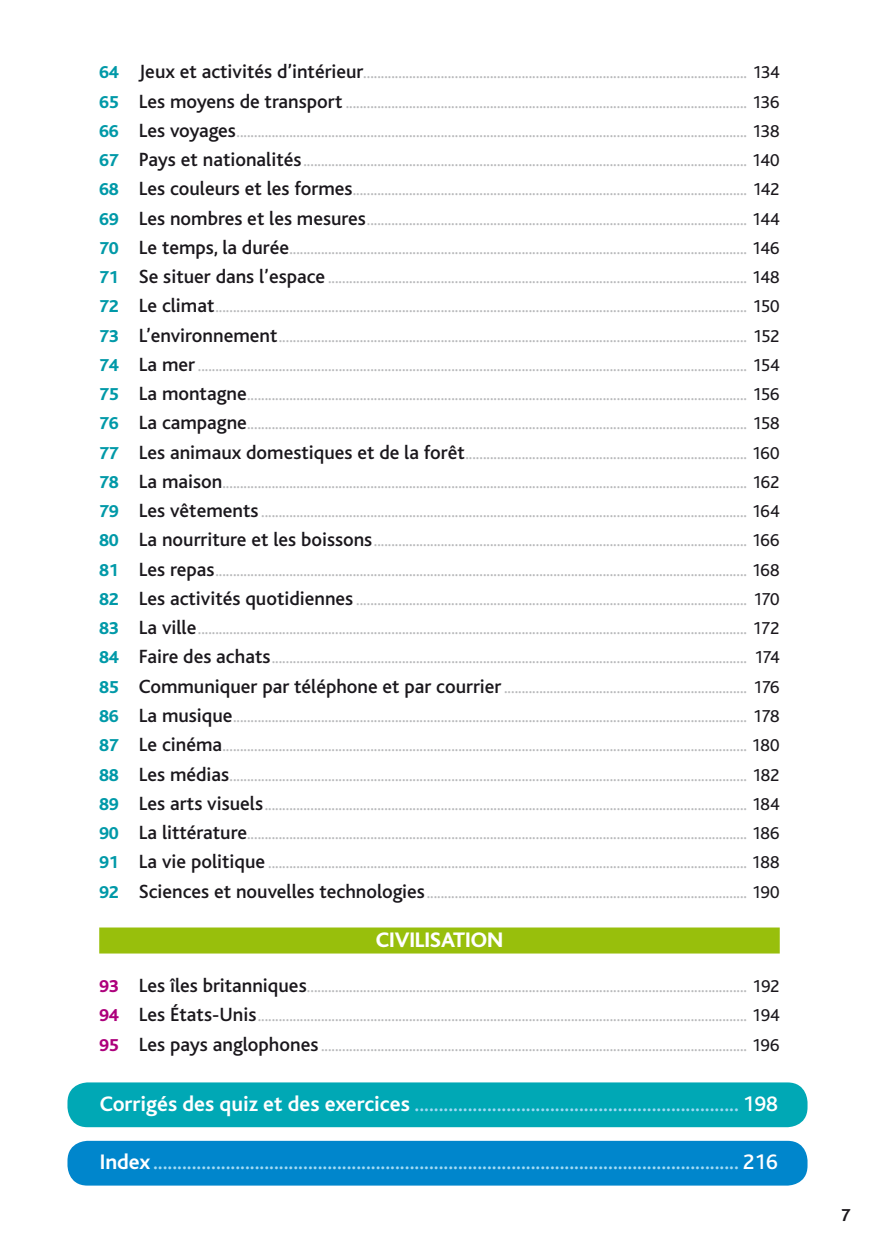
<style>
.page{position:relative;width:879px;height:1248px;background:#fff}
.page>*{position:absolute;margin:0;border:0;box-sizing:border-box;transform-origin:0 0}
.t1{font:500 22px "Bliss";color:#a2daf4}
.t2{font:800 22px "Bliss";letter-spacing:-.005em;color:#fff}
.t3{font:700 18px "Bliss";color:#1a171c}
.t4{font:500 16px/29.2px "Bliss";color:#b8b9bb;text-align:justify}
.s1{font-weight:800;font-size:18px;color:#0099a8}
.s2{font-size:20px;color:#1a171c}
.s3{font-weight:400;font-size:18px;color:#1a171c}
.s4{font-weight:800;font-size:18px;color:#ad007c}
.s5{font-weight:700;color:#fff}
.s6{color:#fff}
</style>
<div class="page">
<div style="left:99px;top:927px;width:681px;height:26px;background:#98bf0c"></div>
<div style="left:67px;top:1082px;width:740px;height:45px;background:#00a8b5;border-radius:20px"></div>
<div style="left:67px;top:1140px;width:740px;height:45px;background:#0086cc;border-radius:20px"></div>
<p class="t4" style="left:99px;top:60px;width:682px"><span class="s1">64</span> <span class="s2">Jeux et activités d’intérieur</span>............................................................................................................. <span class="s3">134<br></span><span class="s1">65</span> <span class="s2">Les moyens de transport</span> .................................................................................................................. <span class="s3">136<br></span><span class="s1">66</span> <span class="s2">Les voyages</span> ................................................................................................................................................. <span class="s3">138<br></span><span class="s1">67</span> <span class="s2">Pays et nationalités</span> .............................................................................................................................. <span class="s3">140<br></span><span class="s1">68</span> <span class="s2">Les couleurs et les formes</span> ................................................................................................................ <span class="s3">142<br></span><span class="s1">69</span> <span class="s2">Les nombres et les mesures</span> ............................................................................................................ <span class="s3">144<br></span><span class="s1">70</span> <span class="s2">Le temps, la durée</span> .................................................................................................................................. <span class="s3">146<br></span><span class="s1">71</span> <span class="s2">Se situer dans l’espace</span> ....................................................................................................................... <span class="s3">148<br></span><span class="s1">72</span> <span class="s2">Le climat</span> ....................................................................................................................................................... <span class="s3">150<br></span><span class="s1">73</span> <span class="s2">L’environnement</span> ..................................................................................................................................... <span class="s3">152<br></span><span class="s1">74</span> <span class="s2">La mer</span> ............................................................................................................................................................ <span class="s3">154<br></span><span class="s1">75</span> <span class="s2">La montagne</span> .............................................................................................................................................. <span class="s3">156<br></span><span class="s1">76</span> <span class="s2">La campagne</span> .............................................................................................................................................. <span class="s3">158<br></span><span class="s1">77</span> <span class="s2">Les animaux domestiques et de la forêt</span> ................................................................................ <span class="s3">160<br></span><span class="s1">78</span> <span class="s2">La maison</span> ..................................................................................................................................................... <span class="s3">162<br></span><span class="s1">79</span> <span class="s2">Les vêtements</span> .......................................................................................................................................... <span class="s3">164<br></span><span class="s1">80</span> <span class="s2">La nourriture et les boissons</span> .......................................................................................................... <span class="s3">166<br></span><span class="s1">81</span> <span class="s2">Les repas</span> ....................................................................................................................................................... <span class="s3">168<br></span><span class="s1">82</span> <span class="s2">Les activités quotidiennes</span> ............................................................................................................... <span class="s3">170<br></span><span class="s1">83</span> <span class="s2">La ville</span> ............................................................................................................................................................ <span class="s3">172<br></span><span class="s1">84</span> <span class="s2">Faire des achats</span> ....................................................................................................................................... <span class="s3">174<br></span><span class="s1">85</span> <span class="s2">Communiquer par téléphone et par courrier</span> ..................................................................... <span class="s3">176<br></span><span class="s1">86</span> <span class="s2">La musique</span> .................................................................................................................................................. <span class="s3">178<br></span><span class="s1">87</span> <span class="s2">Le cinéma</span> ..................................................................................................................................................... <span class="s3">180<br></span><span class="s1">88</span> <span class="s2">Les médias</span> ................................................................................................................................................... <span class="s3">182<br></span><span class="s1">89</span> <span class="s2">Les arts visuels</span> ......................................................................................................................................... <span class="s3">184<br></span><span class="s1">90</span> <span class="s2">La littérature</span> .............................................................................................................................................. <span class="s3">186<br></span><span class="s1">91</span> <span class="s2">La vie politique</span> ........................................................................................................................................ <span class="s3">188<br></span><span class="s1">92</span> <span class="s2">Sciences et nouvelles technologies</span> ........................................................................................... <span class="s3">190</span></p>
<h1 class="t2" style="left:376px;top:931px;width:129px">CIVILISATION</h1>
<p class="t4" style="left:99px;top:973px;width:682px"><span class="s4">93</span> <span class="s2">Les îles britanniques</span> ............................................................................................................................. <span class="s3">192<br></span><span class="s4">94</span> <span class="s2">Les États-Unis</span> ........................................................................................................................................... <span class="s3">194<br></span><span class="s4">95</span> <span class="s2">Les pays anglophones</span> ......................................................................................................................... <span class="s3">196</span></p>
<h1 class="t1" style="left:100px;top:1095px;width:680px"><span class="s5">Corrigés des quiz et des exercices</span> ................................................................... <span class="s6">198</span></h1>
<h1 class="t1" style="left:100px;top:1153px;width:680px"><span class="s5">Index</span> ......................................................................................................................... <span class="s6">216</span></h1>
<p class="t3" style="left:841px;top:1207px;width:11px">7</p>
</div>
